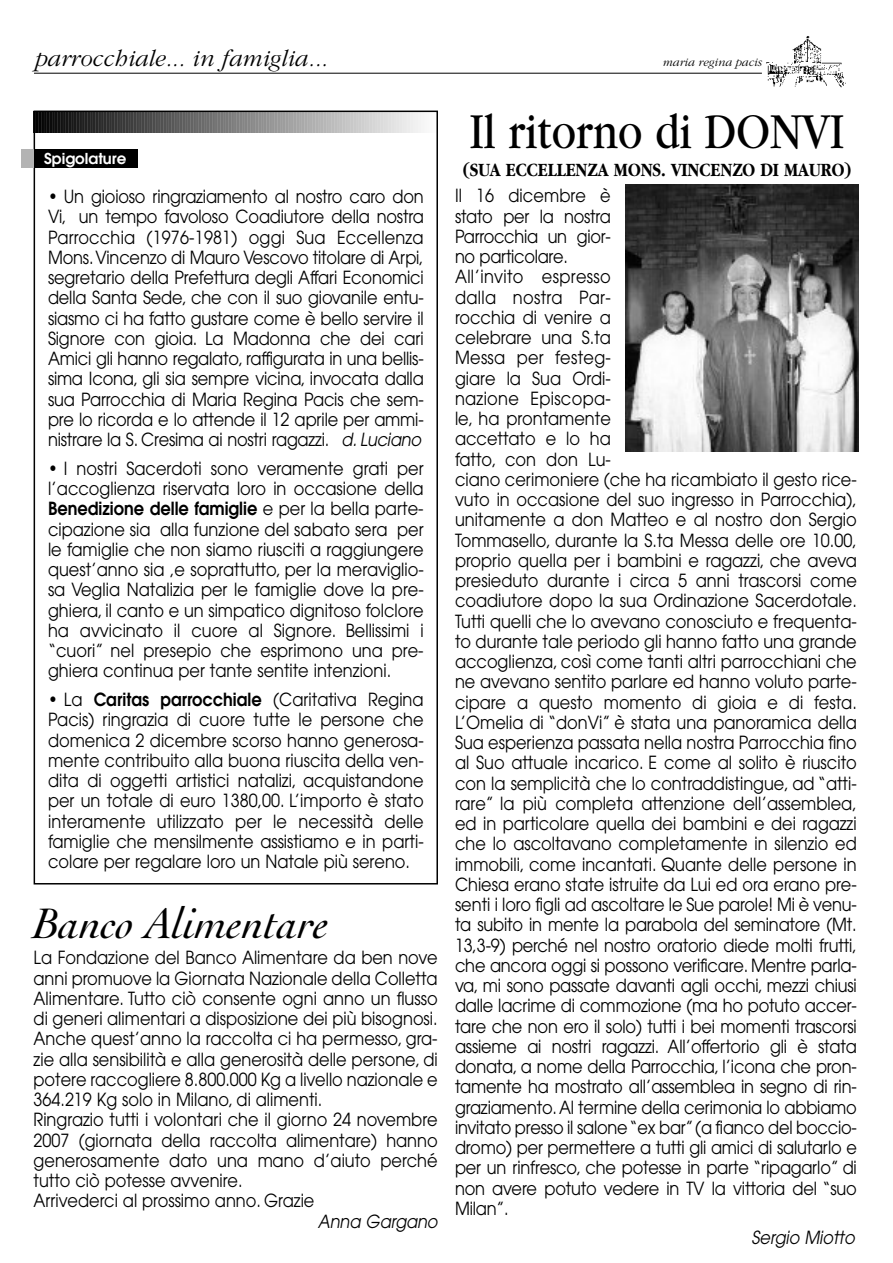
<style>
.page{position:relative;width:893px;height:1263px;background:#fff}
.page>*{position:absolute;margin:0;border:0;box-sizing:border-box;transform-origin:0 0}
.t1{font:52.5px "Garamond";color:#000;scale:.85 1}
.t2{font:italic 45px "Cochin";color:#000}
.t3{font:italic 300 24px "Garamond";color:#000}
.t4{font:700 19.5px "Garamond";color:#000;scale:.85 1}
.t5{font:18px/20.2px "Avant Garde";color:#000;text-align:justify;scale:.9 1}
.t6{font:italic 18px "Avant Garde";color:#000;scale:.9 1}
.t7{font:600 15px "Avant Garde";color:#fff}
.t8{font:italic 300 12px "Garamond";color:#000}
.s1{font-style:italic}
.s2{font-weight:600}
</style>
<div class="page">
<hr style="left:34px;top:73px;width:728px;height:1px;background:#000">
<img style="left:766px;top:36px;width:80px;height:52px">
<svg style="left:37px;top:114px;width:384px;height:19px;background:#7f7f7f"></svg>
<div style="left:34px;top:111px;width:404px;height:773px;border:2px solid #000"></div>
<div style="left:34px;top:149px;width:104px;height:18px;background:#000"></div>
<div style="left:21px;top:149px;width:13px;height:18px;background:#b3b3b3"></div>
<img style="left:626px;top:185px;width:233px;height:267px">
<h3 class="t3" style="left:34px;top:43px;width:294px">parrocchiale... in famiglia...</h3>
<p class="t8" style="left:662px;top:55px;width:101px">maria regina pacis</p>
<p class="t7" style="left:44px;top:153px;width:84px">Spigolature</p>
<p class="t5" style="left:48px;top:188px;width:419px">• Un gioioso ringraziamento al nostro caro don Vi, un tempo favoloso Coadiutore della nostra Parrocchia (1976-1981) oggi Sua Eccellenza Mons.Vincenzo di Mauro Vescovo titolare di Arpi, segretario della Prefettura degli Affari Economici della Santa Sede, che con il suo giovanile entu&shy;siasmo ci ha fatto gustare come è bello servire il Signore con gioia. La Madonna che dei cari Amici gli hanno regalato, raffigurata in una bellis&shy;sima Icona, gli sia sempre vicina, invocata dalla sua Parrocchia di Maria Regina Pacis che sem&shy;pre lo ricorda e lo attende il 12 aprile per ammi&shy;nistrare la S. Cresima ai nostri ragazzi. <span class="s1">d. Luciano</span></p>
<p class="t5" style="left:48px;top:460px;width:419px">• I nostri Sacerdoti sono veramente grati per l’accoglienza riservata loro in occasione della <span class="s2">Benedizione delle famiglie</span> e per la bella parte&shy;cipazione sia alla funzione del sabato sera per le famiglie che non siamo riusciti a raggiungere quest’anno sia ,e soprattutto, per la meraviglio&shy;sa Veglia Natalizia per le famiglie dove la pre&shy;ghiera, il canto e un simpatico dignitoso folclore ha avvicinato il cuore al Signore. Bellissimi i “cuori” nel presepio che esprimono una pre&shy;ghiera continua per tante sentite intenzioni.</p>
<p class="t5" style="left:48px;top:691px;width:419px">• La <span class="s2">Caritas parrocchiale</span> (Caritativa Regina Pacis) ringrazia di cuore tutte le persone che domenica 2 dicembre scorso hanno generosa&shy;mente contribuito alla buona riuscita della ven&shy;dita di oggetti artistici natalizi, acquistandone per un totale di euro 1380,00. L’importo è stato interamente utilizzato per le necessità delle famiglie che mensilmente assistiamo e in parti&shy;colare per regalare loro un Natale più sereno.</p>
<h2 class="t2" style="left:32px;top:898px;width:298px">Banco Alimentare</h2>
<p class="t5" style="left:34px;top:949px;width:450px;text-align:left">La Fondazione del Banco Alimentare da ben nove anni promuove la Giornata Nazionale della Colletta Alimentare. Tutto ciò consente ogni anno un flusso di generi alimentari a disposizione dei più bisognosi.<br>Anche quest’anno la raccolta ci ha permesso, gra&shy;zie alla sensibilità e alla generosità delle persone, di potere raccogliere 8.800.000 Kg a livello nazionale e 364.219 Kg solo in Milano, di alimenti.<br>Ringrazio tutti i volontari che il giorno 24 novembre 2007 (giornata della raccolta alimentare) hanno generosamente dato una mano d’aiuto perché tutto ciò potesse avvenire.<br>Arrivederci al prossimo anno. Grazie</p>
<p class="t6" style="left:318px;top:1214px;width:135px">Anna Gargano</p>
<h1 class="t1" style="left:470px;top:113px;width:442px">Il ritorno di DONVI</h1>
<p class="t4" style="left:463px;top:158px;width:458px">(SUA ECCELLENZA MONS. VINCENZO DI MAURO)</p>
<p class="t5" style="left:455px;top:187px;width:448px;text-align:left">Il 16 dicembre è<br>stato per la nostra<br>Parrocchia un gior-<br>no particolare.<br>All’invito espresso<br>dalla nostra Par-<br>rocchia di venire a<br>celebrare una S.ta<br>Messa per festeg-<br>giare la Sua Ordi-<br>nazione Episcopa-<br>le, ha prontamente<br>accettato e lo ha<br>fatto, con don Lu-<br>ciano cerimoniere (che ha ricambiato il gesto rice&shy;vuto in occasione del suo ingresso in Parrocchia), unitamente a don Matteo e al nostro don Sergio Tommasello, durante la S.ta Messa delle ore 10.00, proprio quella per i bambini e ragazzi, che aveva presieduto durante i circa 5 anni trascorsi come coadiutore dopo la sua Ordinazione Sacerdotale.<br>Tutti quelli che lo avevano conosciuto e frequenta&shy;to durante tale periodo gli hanno fatto una grande accoglienza, così come tanti altri parrocchiani che ne avevano sentito parlare ed hanno voluto parte&shy;cipare a questo momento di gioia e di festa.<br>L’Omelia di “donVi” è stata una panoramica della Sua esperienza passata nella nostra Parrocchia fino al Suo attuale incarico. E come al solito è riuscito con la semplicità che lo contraddistingue, ad “atti&shy;rare” la più completa attenzione dell’assemblea, ed in particolare quella dei bambini e dei ragazzi che lo ascoltavano completamente in silenzio ed immobili, come incantati. Quante delle persone in Chiesa erano state istruite da Lui ed ora erano pre&shy;senti i loro figli ad ascoltare le Sue parole! Mi è venu&shy;ta subito in mente la parabola del seminatore (Mt.<br>13,3-9) perché nel nostro oratorio diede molti frutti, che ancora oggi si possono verificare. Mentre parla&shy;va, mi sono passate davanti agli occhi, mezzi chiusi dalle lacrime di commozione (ma ho potuto accer&shy;tare che non ero il solo) tutti i bei momenti trascorsi assieme ai nostri ragazzi. All’offertorio gli è stata donata, a nome della Parrocchia, l’icona che pron&shy;tamente ha mostrato all’assemblea in segno di rin&shy;graziamento.Al termine della cerimonia lo abbiamo invitato presso il salone “ex bar”(a fianco del boccio&shy;dromo) per permettere a tutti gli amici di salutarlo e per un rinfresco, che potesse in parte “ripagarlo” di non avere potuto vedere in TV la vittoria del “suo Milan”.</p>
<p class="t6" style="left:751px;top:1230px;width:116px">Sergio Miotto</p>
</div>
